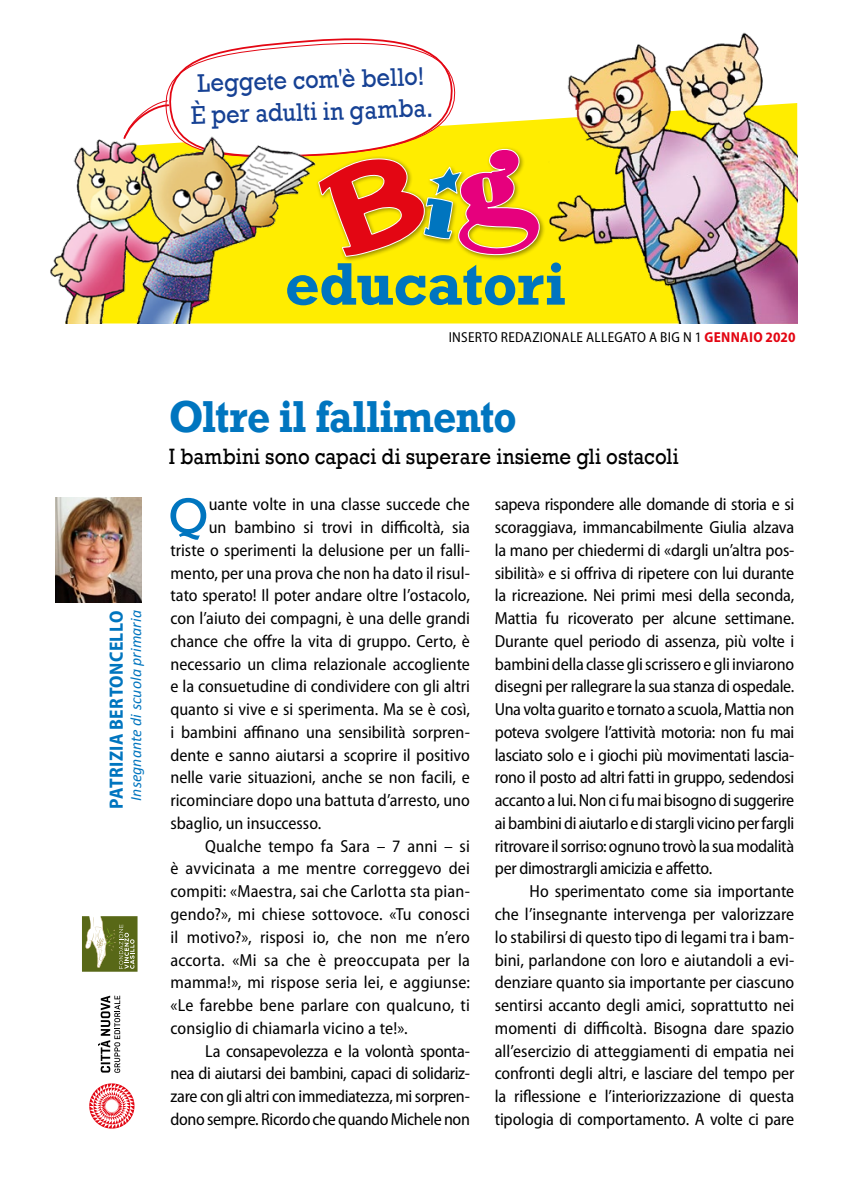
<style>
.page{position:relative;width:844px;height:1191px;background:#fff}
.page>*{position:absolute;margin:0;border:0;box-sizing:border-box;transform-origin:0 0}
.t1{font:700 56.35px "Rockwell";letter-spacing:-.01em;color:#0075bf}
.t2{font:50.93px "Rockwell";color:#0075bf}
.t3{font:700 42px "Rockwell";letter-spacing:-.02em;color:#0075bf;scale:.9 1}
.t4{font:26.25px/31.8px "Rockwell";color:#164194;text-align:center;scale:.9 1}
.t5{font:22.75px "Rockwell";color:#000;scale:.9 1}
.t6{font:700 semi-condensed 19.25px "Myriad Pro";letter-spacing:.02em;color:#0075bf}
.t7{font:semi-condensed 17.5px/22.8px "Myriad Pro";color:#000;text-align:justify}
.t8{font:semi-condensed 17.5px "Myriad Pro";letter-spacing:-.02em;color:#000}
.t9{font:italic 15.75px "Calibri";letter-spacing:.005em;color:#0075bf}
.t10{font:semi-condensed 14.53px "Myriad Pro";letter-spacing:.02em;color:#000}
.s1{font-weight:700;color:#e30613}
</style>
<div class="page">
<div style="left:455px;top:146px;width:90px;height:114px;background:#000;opacity:.4"></div>
<svg style="left:123px;top:38px;width:418px;height:286px"></svg>
<img style="left:545px;top:32px;width:252px;height:291px">
<img style="left:50px;top:126px;width:275px;height:197px">
<img style="left:56px;top:498px;width:85px;height:104px">
<svg style="left:82px;top:916px;width:55px;height:55px;background:#828d4f"></svg>
<svg style="left:89px;top:1083px;width:45px;height:45px"></svg>
<svg style="left:98px;top:995px;width:22px;height:77px"></svg>
<h3 class="t4" style="left:189px;top:68px;width:271px;rotate:-2deg">Leggete com'è bello!<br>È per adulti in gamba.</h3>
<p class="t6" style="left:104px;top:809px;width:200px;rotate:-90deg">PATRIZIA BERTONCELLO</p>
<p class="t9" style="left:125px;top:800px;width:192px;rotate:-90deg">Insegnante di scuola primaria</p>
<h1 class="t1" style="left:285px;top:248px;width:282px">educatori</h1>
<p class="t10" style="left:448px;top:329px;width:348px">INSERTO REDAZIONALE ALLEGATO A BIG N 1 <span class="s1">GENNAIO 2020</span></p>
<h3 class="t3" style="left:169px;top:389px;width:388px">Oltre il fallimento</h3>
<h3 class="t5" style="left:169px;top:443px;width:568px">I bambini sono capaci di superare insieme gli ostacoli</h3>
<h2 class="t2" style="left:168px;top:486px;width:42px">Q</h2>
<p class="t7" style="left:209px;top:493px;width:262px">uante volte in una classe succede che</p>
<p class="t7" style="left:209px;top:515px;width:262px">un bambino si trovi in difficoltà, sia</p>
<p class="t7" style="left:170px;top:538px;width:301px">triste o sperimenti la delusione per un falli-</p>
<p class="t7" style="left:170px;top:561px;width:301px">mento, per una prova che non ha dato il risul-</p>
<p class="t7" style="left:170px;top:584px;width:301px">tato sperato! Il poter andare oltre l’ostacolo,</p>
<p class="t7" style="left:170px;top:606px;width:301px">con l’aiuto dei compagni, è una delle grandi</p>
<p class="t7" style="left:170px;top:629px;width:301px">chance che offre la vita di gruppo. Certo, è</p>
<p class="t7" style="left:170px;top:652px;width:301px">necessario un clima relazionale accogliente</p>
<p class="t7" style="left:170px;top:675px;width:301px">e la consuetudine di condividere con gli altri</p>
<p class="t7" style="left:170px;top:697px;width:301px">quanto si vive e si sperimenta. Ma se è così,</p>
<p class="t7" style="left:170px;top:720px;width:301px">i bambini affinano una sensibilità sorpren-</p>
<p class="t7" style="left:170px;top:743px;width:301px">dente e sanno aiutarsi a scoprire il positivo</p>
<p class="t7" style="left:170px;top:766px;width:301px">nelle varie situazioni, anche se non facili, e</p>
<p class="t7" style="left:170px;top:788px;width:301px">ricominciare dopo una battuta d’arresto, uno</p>
<p class="t7" style="left:170px;top:811px;width:152px">sbaglio, un insuccesso.</p>
<p class="t7" style="left:205px;top:834px;width:266px">Qualche tempo fa Sara – 7 anni – si</p>
<p class="t7" style="left:170px;top:857px;width:301px">è avvicinata a me mentre correggevo dei</p>
<p class="t7" style="left:170px;top:879px;width:301px">compiti: «Maestra, sai che Carlotta sta pian-</p>
<p class="t7" style="left:170px;top:902px;width:301px">gendo?», mi chiese sottovoce. «Tu conosci</p>
<p class="t7" style="left:170px;top:925px;width:301px">il motivo?», risposi io, che non me n’ero</p>
<p class="t7" style="left:170px;top:948px;width:301px">accorta. «Mi sa che è preoccupata per la</p>
<p class="t7" style="left:170px;top:970px;width:301px">mamma!», mi rispose seria lei, e aggiunse:</p>
<p class="t7" style="left:170px;top:993px;width:301px">«Le farebbe bene parlare con qualcuno, ti</p>
<p class="t7" style="left:170px;top:1016px;width:239px">consiglio di chiamarla vicino a te!».</p>
<p class="t8" style="left:205px;top:1040px;width:266px">La consapevolezza e la volontà sponta-</p>
<p class="t8" style="left:170px;top:1062px;width:301px">nea di aiutarsi dei bambini, capaci di solidariz-</p>
<p class="t8" style="left:170px;top:1085px;width:301px">zare con gli altri con immediatezza, mi sorpren-</p>
<p class="t8" style="left:170px;top:1108px;width:301px">dono sempre. Ricordo che quando Michele non</p>
<p class="t7" style="left:494px;top:493px;width:301px">sapeva rispondere alle domande di storia e si scoraggiava, immancabilmente Giulia alzava la mano per chiedermi di «dargli un’altra pos&shy;sibilità» e si offriva di ripetere con lui durante la ricreazione. Nei primi mesi della seconda, Mattia fu ricoverato per alcune settimane.<br>Durante quel periodo di assenza, più volte i bambini della classe gli scrissero e gli inviarono disegni per rallegrare la sua stanza di ospedale.<br>Una volta guarito e tornato a scuola, Mattia non poteva svolgere l’attività motoria: non fu mai lasciato solo e i giochi più movimentati lascia&shy;rono il posto ad altri fatti in gruppo, sedendosi accanto a lui. Non ci fu mai bisogno di suggerire ai bambini di aiutarlo e di stargli vicino per fargli ritrovare il sorriso: ognuno trovò la sua modalità per dimostrargli amicizia e affetto.</p>
<p class="t7" style="left:494px;top:879px;width:301px;text-indent:35px">Ho sperimentato come sia importante che l’insegnante intervenga per valorizzare lo stabilirsi di questo tipo di legami tra i bam&shy;bini, parlandone con loro e aiutandoli a evi&shy;denziare quanto sia importante per ciascuno sentirsi accanto degli amici, soprattutto nei momenti di difficoltà. Bisogna dare spazio all’esercizio di atteggiamenti di empatia nei confronti degli altri, e lasciare del tempo per la riflessione e l’interiorizzazione di questa tipologia di comportamento. A volte ci pare</p>
</div>
